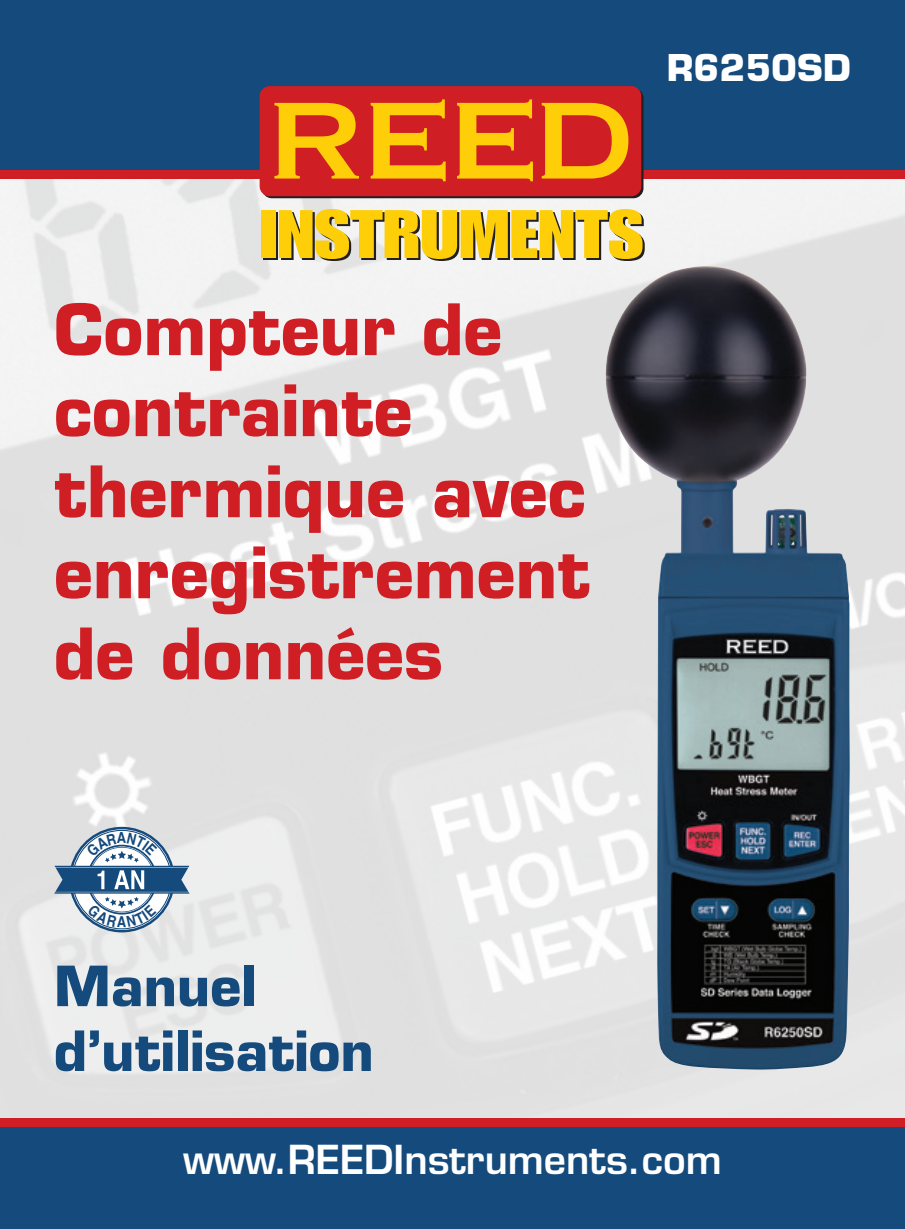
<style>
.page{position:relative;width:905px;height:1229px;background:#fff}
.page>*{position:absolute;margin:0;border:0;box-sizing:border-box;transform-origin:0 0}
.t1{font:700 69px/81px "Eurostile LT Std";color:#d01e25}
.t2{font:700 54px/64.8px "Eurostile LT Std";color:#144a7c}
.t3{font:600 39px "Eurostile LT Std";color:#fff}
.t4{font:700 36px "Eurostile LT Std";color:#fff}
</style>
<div class="page">
<img style="left:0;top:179px;width:904px;height:939px">
<div style="left:0;top:0;width:904px;height:170px;background:#144a7c"></div>
<div style="left:0;top:1122px;width:904px;height:106px;background:#144a7c"></div>
<div style="left:0;top:170px;width:904px;height:9px;background:#d01e25"></div>
<div style="left:0;top:1118px;width:904px;height:8px;background:#d01e25"></div>
<svg style="left:262px;top:88px;width:381px;height:110px"></svg>
<svg style="left:263px;top:212px;width:15px;height:48px"></svg>
<div style="left:259px;top:86px;width:382px;height:110px;background:#d01e25;border-radius:10px"></div>
<svg style="left:274px;top:103px;width:85px;height:75px"></svg>
<svg style="left:370px;top:99px;width:75px;height:82px"></svg>
<svg style="left:457px;top:99px;width:76px;height:82px"></svg>
<svg style="left:541px;top:103px;width:87px;height:75px"></svg>
<div style="left:261px;top:210px;width:14px;height:48px;background:#fece08"></div>
<svg style="left:279px;top:209px;width:365px;height:52px;background:#e2c13d"></svg>
<hr style="left:54px;top:865px;width:135px;height:2px;background:#144a7c">
<hr style="left:54px;top:892px;width:135px;height:1px;background:#144a7c">
<img style="left:605px;top:266px;width:245px;height:803px">
<svg style="left:55px;top:826px;width:133px;height:106px"></svg>
<p class="t4" style="left:666px;top:46px;width:186px">R6250SD</p>
<p class="t1" style="left:54px;top:289px;width:537px">Compteur de contrainte thermique avec enregistrement de données</p>
<p class="t2" style="left:54px;top:953px;width:321px">Manuel d’utilisation</p>
<p class="t3" style="left:183px;top:1135px;width:540px">www.REEDInstruments.com</p>
</div>
